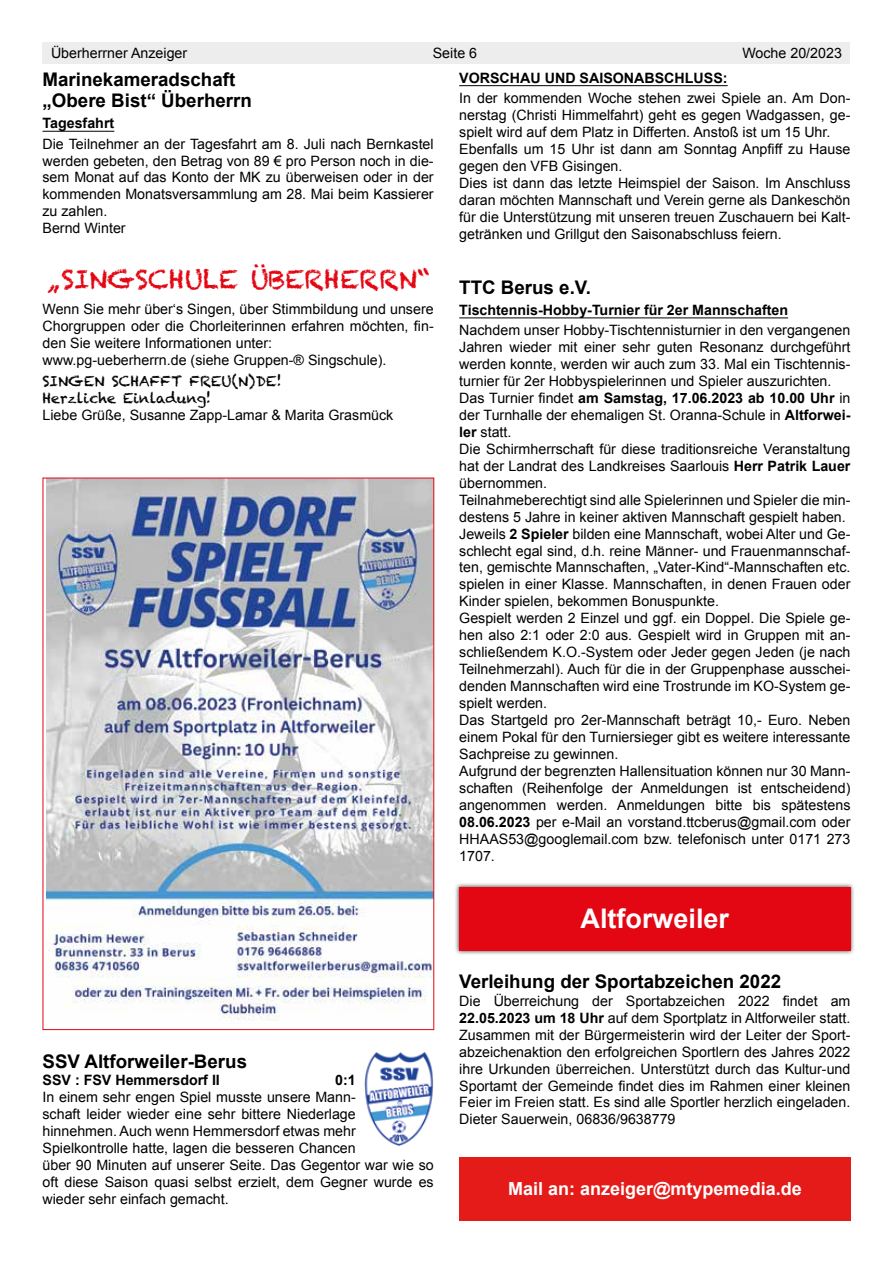
<style>
.page{position:relative;width:893px;height:1263px;background:#fff}
.page>*{position:absolute;margin:0;border:0;box-sizing:border-box;transform-origin:0 0}
.t1{font:700 27px "Arial";color:#fff}
.t2{font:25.5px "Chalkduster";color:#e30613}
.t3{font:700 18.75px/21px "Arial";color:#000}
.t4{font:700 18px "Arial";color:#fff}
.t5{font:14.25px/17px "Arial";color:#000}
.t6{font:700 14.25px "Arial";color:#000}
.t7{font:14.25px/17px "Chalkduster";color:#000}
.s1{font-weight:700}
</style>
<div class="page">
<div style="left:43px;top:43px;width:807px;height:21px;background:#ededed"></div>
<div style="left:459px;top:1157px;width:391px;height:63px;background:#e41b18"></div>
<hr style="left:43px;top:131px;width:71px;height:1px;background:#000">
<img style="left:46px;top:480px;width:386px;height:541px">
<img style="left:364px;top:1052px;width:70px;height:93px">
<hr style="left:459px;top:85px;width:269px;height:1px;background:#000">
<hr style="left:459px;top:317px;width:329px;height:1px;background:#000">
<div style="left:455px;top:882px;width:400px;height:73px;background:#000;opacity:.7"></div>
<div style="left:459px;top:887px;width:391px;height:63px;background:#e30613"></div>
<p class="t5" style="left:51px;top:45px;width:138px">Überherrner Anzeiger</p>
<p class="t5" style="left:433px;top:45px;width:46px">Seite 6</p>
<p class="t5" style="left:742px;top:45px;width:101px">Woche 20/2023</p>
<h3 class="t3" style="left:43px;top:69px;width:211px">Marinekameradschaft „Obere Bist“ Überherrn</h3>
<p class="t6" style="left:43px;top:114px;width:73px">Tagesfahrt</p>
<p class="t5" style="left:43px;top:135px;width:393px">Die Teilnehmer an der Tagesfahrt am 8. Juli nach Bernkastel werden gebeten, den Betrag von 89 € pro Person noch in die&shy;sem Monat auf das Konto der MK zu überweisen oder in der kommenden Monatsversammlung am 28. Mai beim Kassierer zu zahlen.<br>Bernd Winter</p>
<h2 class="t2" style="left:46px;top:265px;width:385px">„SINGSCHULE ÜBERHERRN“</h2>
<p class="t5" style="left:43px;top:300px;width:393px">Wenn Sie mehr über‘s Singen, über Stimmbildung und unsere Chorgruppen oder die Chorleiterinnen erfahren möchten, fin&shy;den Sie weitere Informationen unter:<br>www.pg-ueberherrn.de (siehe Gruppen-® Singschule).</p>
<p class="t7" style="left:43px;top:372px;width:241px">SINGEN SCHAFFT FREU(N)DE!<br>Herzliche Einladung!</p>
<p class="t5" style="left:43px;top:406px;width:352px">Liebe Grüße, Susanne Zapp-Lamar &amp; Marita Grasmück</p>
<h3 class="t3" style="left:43px;top:1051px;width:206px">SSV Altforweiler-Berus</h3>
<p class="t6" style="left:43px;top:1071px;width:179px">SSV : FSV Hemmersdorf II</p>
<p class="t6" style="left:335px;top:1071px;width:22px">0:1</p>
<p class="t5" style="left:43px;top:1089px;width:393px">In einem sehr engen Spiel musste unsere Mann-<br>schaft leider wieder eine sehr bittere Niederlage hinnehmen. Auch wenn Hemmersdorf etwas mehr Spielkontrolle hatte, lagen die besseren Chancen<br>über 90 Minuten auf unserer Seite. Das Gegentor war wie so oft diese Saison quasi selbst erzielt, dem Gegner wurde es wieder sehr einfach gemacht.</p>
<p class="t6" style="left:459px;top:68px;width:270px">VORSCHAU UND SAISONABSCHLUSS:</p>
<p class="t5" style="left:459px;top:90px;width:393px">In der kommenden Woche stehen zwei Spiele an. Am Don&shy;nerstag (Christi Himmelfahrt) geht es gegen Wadgassen, ge&shy;spielt wird auf dem Platz in Differten. Anstoß ist um 15 Uhr.<br>Ebenfalls um 15 Uhr ist dann am Sonntag Anpfiff zu Hause gegen den VFB Gisingen.<br>Dies ist dann das letzte Heimspiel der Saison. Im Anschluss daran möchten Mannschaft und Verein gerne als Dankeschön für die Unterstützung mit unseren treuen Zuschauern bei Kalt&shy;getränken und Grillgut den Saisonabschluss feiern.</p>
<h3 class="t3" style="left:459px;top:277px;width:133px">TTC Berus e.V.</h3>
<p class="t6" style="left:459px;top:300px;width:330px">Tischtennis-Hobby-Turnier für 2er Mannschaften</p>
<p class="t5" style="left:459px;top:322px;width:393px">Nachdem unser Hobby-Tischtennisturnier in den vergangenen Jahren wieder mit einer sehr guten Resonanz durchgeführt werden konnte, werden wir auch zum 33. Mal ein Tischtennis&shy;turnier für 2er Hobbyspielerinnen und Spieler auszurichten.<br>Das Turnier findet <span class="s1">am Samstag, 17.06.2023 ab 10.00 Uhr</span> in der Turnhalle der ehemaligen St. Oranna-Schule in <span class="s1">Altforwei&shy;ler</span> statt.<br>Die Schirmherrschaft für diese traditionsreiche Veranstaltung hat der Landrat des Landkreises Saarlouis <span class="s1">Herr Patrik Lauer </span>übernommen.<br>Teilnahmeberechtigt sind alle Spielerinnen und Spieler die min&shy;destens 5 Jahre in keiner aktiven Mannschaft gespielt haben.<br>Jeweils <span class="s1">2 Spieler</span> bilden eine Mannschaft, wobei Alter und Ge&shy;schlecht egal sind, d.h. reine Männer- und Frauenmannschaf&shy;ten, gemischte Mannschaften, „Vater-Kind“-Mannschaften etc. spielen in einer Klasse. Mannschaften, in denen Frauen oder Kinder spielen, bekommen Bonuspunkte.<br>Gespielt werden 2 Einzel und ggf. ein Doppel. Die Spiele ge&shy;hen also 2:1 oder 2:0 aus. Gespielt wird in Gruppen mit an&shy;schließendem K.O.-System oder Jeder gegen Jeden (je nach Teilnehmerzahl). Auch für die in der Gruppenphase ausschei&shy;denden Mannschaften wird eine Trostrunde im KO-System ge&shy;spielt werden.<br>Das Startgeld pro 2er-Mannschaft beträgt 10,- Euro. Neben einem Pokal für den Turniersieger gibt es weitere interessante Sachpreise zu gewinnen.<br>Aufgrund der begrenzten Hallensituation können nur 30 Mann&shy;schaften (Reihenfolge der Anmeldungen ist entscheidend) angenommen werden. Anmeldungen bitte bis spätestens <span class="s1">08.06.2023</span> per e-Mail an vorstand.ttcberus@gmail.com oder HHAAS53@googlemail.com bzw. telefonisch unter 0171 273<br>1707.</p>
<h1 class="t1" style="left:581px;top:901px;width:150px">Altforweiler</h1>
<h3 class="t3" style="left:459px;top:971px;width:323px">Verleihung der Sportabzeichen 2022</h3>
<p class="t5" style="left:459px;top:992px;width:393px;text-align:justify">Die Überreichung der Sportabzeichen 2022 findet am <span class="s1">22.05.2023 um 18 Uhr</span> auf dem Sportplatz in Altforweiler statt.<br>Zusammen mit der Bürgermeisterin wird der Leiter der Sport&shy;abzeichenaktion den erfolgreichen Sportlern des Jahres 2022 ihre Urkunden überreichen. Unterstützt durch das Kultur-und Sportamt der Gemeinde findet dies im Rahmen einer kleinen Feier im Freien statt. Es sind alle Sportler herzlich eingeladen.<br>Dieter Sauerwein, 06836/9638779</p>
<p class="t4" style="left:508px;top:1177px;width:295px">Mail an: anzeiger@mtypemedia.de</p>
</div>
